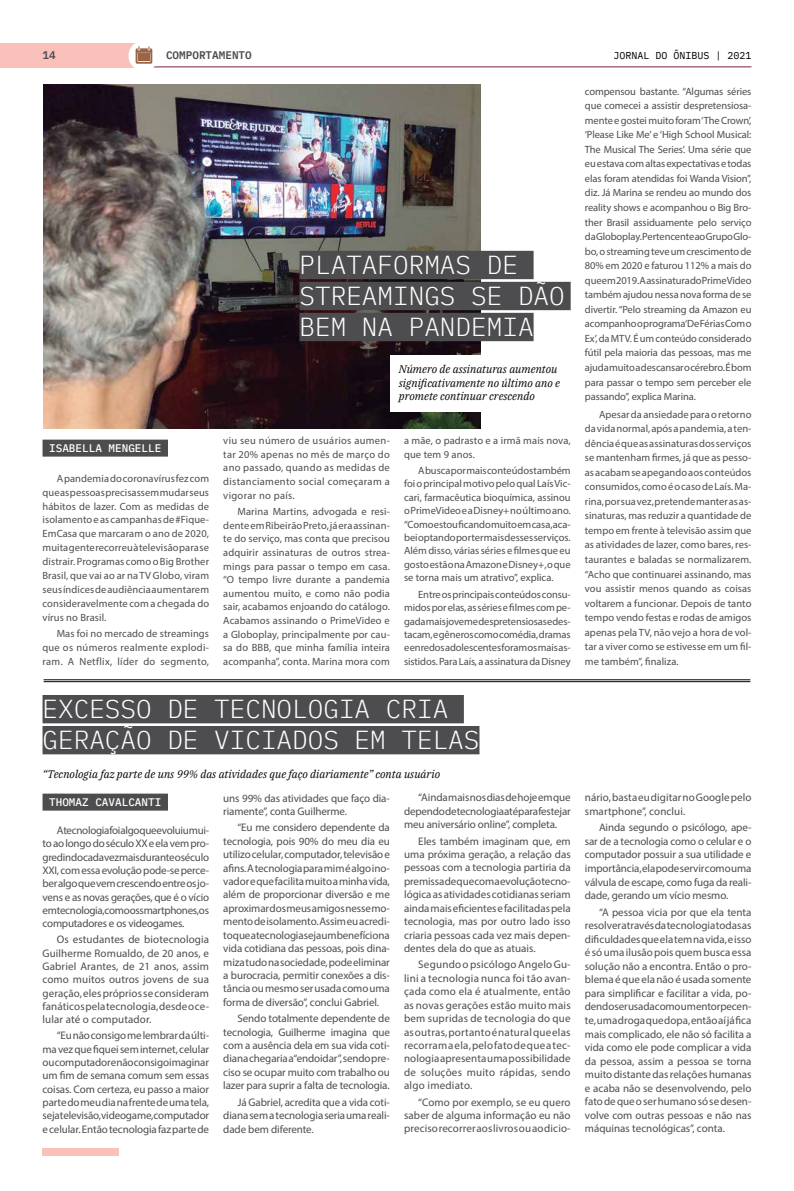
<style>
.page{position:relative;width:794px;height:1191px;background:#fff}
.page>*{position:absolute;margin:0;border:0;box-sizing:border-box;transform-origin:0 0}
.t1{font:300 26px/31px "IBM Plex Mono";color:#fff}
.t2{font:11px/13.4px "Myriad Pro";letter-spacing:-.01em;color:#4d4d4f;text-align:justify}
.t3{font:italic 11px/13.2px "IBM Plex Serif";color:#000}
.t4{font:11px/13.6px "Myriad Pro";letter-spacing:.01em;color:#4d4d4f}
.t5{font:500 11px "IBM Plex Mono";color:#fff}
.t6{font:600 11px "IBM Plex Mono";color:#4d4d4f}
.t7{font:10.5px/14.5px "Myriad Pro";letter-spacing:.005em;color:#4d4d4f;text-align:justify}
.t8{font:10px "IBM Plex Mono";color:#000}
</style>
<div class="page">
<div style="left:0;top:43px;width:144px;height:25px;background:#fac1bb"></div>
<hr style="left:144px;top:66px;width:607px;height:2px;background:#a1637e">
<div style="left:128px;top:41px;width:31px;height:30px;background:#fff;border-radius:50%"></div>
<svg style="left:136px;top:46px;width:16px;height:18px"></svg>
<div style="left:43px;top:1148px;width:76px;height:8px;background:#fac1bb"></div>
<img style="left:44px;top:85px;width:436px;height:344px">
<div style="left:299px;top:251px;width:234px;height:28px;background:#4d4d4f"></div>
<div style="left:299px;top:282px;width:271px;height:28px;background:#4d4d4f"></div>
<div style="left:299px;top:313px;width:234px;height:28px;background:#4d4d4f"></div>
<div style="left:43px;top:695px;width:421px;height:28px;background:#4d4d4f"></div>
<div style="left:43px;top:726px;width:436px;height:28px;background:#4d4d4f"></div>
<div style="left:43px;top:439px;width:125px;height:17px;background:#4d4d4f"></div>
<div style="left:43px;top:793px;width:125px;height:17px;background:#4d4d4f"></div>
<div style="left:390px;top:355px;width:189px;height:57px;background:#fff"></div>
<hr style="left:44px;top:679px;width:706px;height:1px;background:#000">
<hr style="left:44px;top:681px;width:706px;height:1px;background:#000">
<p class="t6" style="left:43px;top:47px;width:15px">14</p>
<p class="t6" style="left:166px;top:47px;width:87px">COMPORTAMENTO</p>
<p class="t8" style="left:613px;top:48px;width:139px">JORNAL DO ÔNIBUS | 2021</p>
<h1 class="t1" style="left:299px;top:247px;width:267px">PLATAFORMAS DE<br>STREAMINGS SE DÃO<br>BEM NA PANDEMIA</h1>
<p class="t5" style="left:49px;top:440px;width:114px">ISABELLA MENGELLE</p>
<p class="t7" style="left:43px;top:471px;width:168px;line-height:13.9px;text-indent:14px">A pandemia do coronavírus fez com que as pessoas precisassem mudar seus hábitos de lazer. Com as medidas de isolamento e as campanhas de #Fique-EmCasa que marcaram o ano de 2020, muita gente recorreu à televisão para se distrair. Programas como o Big Brother Brasil, que vai ao ar na TV Globo, viram seus índices de audiência aumentarem consideravelmente com a chegada do vírus no Brasil.</p>
<p class="t7" style="left:43px;top:626px;width:168px;line-height:13.9px;text-indent:14px">Mas foi no mercado de streamings que os números realmente explodi&shy;ram. A Netflix, líder do segmento,</p>
<p class="t3" style="left:399px;top:362px;width:163px">Número de assinaturas aumentou significativamente no último ano e promete continuar crescendo</p>
<p class="t7" style="left:223px;top:433px;width:168px;line-height:13.6px">viu seu número de usuários aumen&shy;tar 20% apenas no mês de março do ano passado, quando as medidas de distanciamento social começaram a vigorar no país.</p>
<p class="t7" style="left:223px;top:504px;width:168px;line-height:13.6px;text-indent:14px">Marina Martins, advogada e resi&shy;dente em Ribeirão Preto, já era assinan&shy;te do serviço, mas conta que precisou adquirir assinaturas de outros strea&shy;mings para passar o tempo em casa. “O tempo livre durante a pandemia aumentou muito, e como não podia sair, acabamos enjoando do catálogo.<br>Acabamos assinando o PrimeVideo e a Globoplay, principalmente por cau&shy;sa do BBB, que minha família inteira acompanha”, conta. Marina mora com</p>
<p class="t7" style="left:404px;top:434px;width:168px;line-height:13.4px">a mãe, o padrasto e a irmã mais nova, que tem 9 anos.</p>
<p class="t7" style="left:404px;top:463px;width:168px;line-height:13.4px;text-indent:14px">A busca por mais conteúdos também foi o principal motivo pelo qual Laís Vic&shy;cari, farmacêutica bioquímica, assinou o PrimeVideo e a Disney+ no último ano. “Como estou ficando muito em casa, aca&shy;bei optando por ter mais desses serviços.<br>Além disso, várias séries e filmes que eu gosto estão na Amazon e Disney+, o que se torna mais um atrativo”, explica.</p>
<p class="t7" style="left:404px;top:587px;width:168px;line-height:13.4px;text-indent:14px">Entre os principais conteúdos consu&shy;midos por elas, as séries e filmes com pe&shy;gada mais jovem e despretensiosa se des&shy;tacam, e gêneros como comédia, dramas e enredos adolescentes foram os mais as&shy;sistidos. Para Laís, a assinatura da Disney</p>
<h1 class="t1" style="left:43px;top:691px;width:438px">EXCESSO DE TECNOLOGIA CRIA<br>GERAÇÃO DE VICIADOS EM TELAS</h1>
<p class="t3" style="left:43px;top:766px;width:399px">“Tecnologia faz parte de uns 99% das atividades que faço diariamente” conta usuário</p>
<p class="t5" style="left:49px;top:794px;width:114px">THOMAZ CAVALCANTI</p>
<p class="t2" style="left:43px;top:823px;width:168px;text-indent:14px">A tecnologia foi algo que evoluiu mui&shy;to ao longo do século XX e ela vem pro&shy;gredindo cada vez mais durante o século XXI, com essa evolução pode-se perce&shy;ber algo que vem crescendo entre os jo&shy;vens e as novas gerações, que é o vício em tecnologia, como os smartphones, os computadores e os videogames.</p>
<p class="t2" style="left:43px;top:932px;width:168px;text-indent:14px">Os estudantes de biotecnologia Guilherme Romualdo, de 20 anos, e Gabriel Arantes, de 21 anos, assim como muitos outros jovens de sua geração, eles próprios se consideram fanáticos pela tecnologia, desde o ce&shy;lular até o computador.</p>
<p class="t2" style="left:43px;top:1028px;width:168px;text-indent:14px">“Eu não consigo me lembrar da últi&shy;ma vez que fiquei sem internet, celular ou computador e não consigo imaginar um fim de semana comum sem essas coisas. Com certeza, eu passo a maior parte do meu dia na frente de uma tela, seja televisão, videogame, computador e celular. Então tecnologia faz parte de</p>
<p class="t2" style="left:223px;top:791px;width:168px">uns 99% das atividades que faço dia&shy;riamente”, conta Guilherme.</p>
<p class="t2" style="left:223px;top:820px;width:168px;text-indent:14px">“Eu me considero dependente da tecnologia, pois 90% do meu dia eu utilizo celular, computador, televisão e afins. A tecnologia para mim é algo ino&shy;vador e que facilita muito a minha vida, além de proporcionar diversão e me aproximar dos meus amigos nesse mo&shy;mento de isolamento. Assim eu acredi&shy;to que a tecnologia seja um benefício na vida cotidiana das pessoas, pois dina&shy;miza tudo na sociedade, pode eliminar a burocracia, permitir conexões a dis&shy;tância ou mesmo ser usada como uma forma de diversão”, conclui Gabriel.</p>
<p class="t2" style="left:223px;top:1011px;width:168px;text-indent:14px">Sendo totalmente dependente de tecnologia, Guilherme imagina que com a ausência dela em sua vida coti&shy;diana chegaria a “endoidar”, sendo pre&shy;ciso se ocupar muito com trabalho ou lazer para suprir a falta de tecnologia.</p>
<p class="t2" style="left:223px;top:1095px;width:168px;text-indent:14px">Já Gabriel, acredita que a vida coti&shy;diana sem a tecnologia seria uma reali&shy;dade bem diferente.</p>
<p class="t2" style="left:404px;top:791px;width:168px;text-indent:14px">“Ainda mais nos dias de hoje em que dependo de tecnologia até para festejar meu aniversário online”, completa.</p>
<p class="t2" style="left:404px;top:834px;width:168px;text-indent:14px">Eles também imaginam que, em uma próxima geração, a relação das pessoas com a tecnologia partiria da premissa de que com a evolução tecno&shy;lógica as atividades cotidianas seriam ainda mais eficientes e facilitadas pela tecnologia, mas por outro lado isso criaria pessoas cada vez mais depen&shy;dentes dela do que as atuais.</p>
<p class="t2" style="left:404px;top:957px;width:168px;text-indent:14px">Segundo o psicólogo Angelo Gu&shy;lini a tecnologia nunca foi tão avan&shy;çada como ela é atualmente, então as novas gerações estão muito mais bem supridas de tecnologia do que as outras, portanto é natural que elas recorram a ela, pelo fato de que a tec&shy;nologia apresenta uma possibilidade de soluções muito rápidas, sendo algo imediato.</p>
<p class="t2" style="left:404px;top:1095px;width:168px;text-indent:14px">“Como por exemplo, se eu quero saber de alguma informação eu não preciso recorrer aos livros ou ao dicio-</p>
<p class="t7" style="left:585px;top:84px;width:168px">compensou bastante. “Algumas séries que comecei a assistir despretensiosa&shy;mente e gostei muito foram ‘The Crown’, ‘Please Like Me’ e ‘High School Musical:<br>The Musical The Series’. Uma série que eu estava com altas expectativas e todas elas foram atendidas foi Wanda Vision”, diz. Já Marina se rendeu ao mundo dos reality shows e acompanhou o Big Bro&shy;ther Brasil assiduamente pelo serviço da Globoplay. Pertencente ao Grupo Glo&shy;bo, o streaming teve um crescimento de 80% em 2020 e faturou 112% a mais do que em 2019. A assinatura do PrimeVideo também ajudou nessa nova forma de se divertir. “Pelo streaming da Amazon eu acompanho o programa ‘De Férias Com o Ex’, da MTV. É um conteúdo considerado fútil pela maioria das pessoas, mas me ajuda muito a descansar o cérebro. É bom para passar o tempo sem perceber ele passando”, explica Marina.</p>
<p class="t7" style="left:585px;top:406px;width:168px;text-indent:14px">Apesar da ansiedade para o retorno da vida normal, após a pandemia, a ten&shy;dência é que as assinaturas dos serviços se mantenham firmes, já que as pesso&shy;as acabam se apegando aos conteúdos consumidos, como é o caso de Laís. Ma&shy;rina, por sua vez, pretende manter as as&shy;sinaturas, mas reduzir a quantidade de tempo em frente à televisão assim que as atividades de lazer, como bares, res&shy;taurantes e baladas se normalizarem. “Acho que continuarei assinando, mas vou assistir menos quando as coisas voltarem a funcionar. Depois de tanto tempo vendo festas e rodas de amigos apenas pela TV, não vejo a hora de vol&shy;tar a viver como se estivesse em um fil&shy;me também”, finaliza.</p>
<p class="t4" style="left:585px;top:790px;width:168px">nário, basta eu digitar no Google pelo smartphone”, conclui.</p>
<p class="t2" style="left:585px;top:820px;width:168px;text-indent:14px">Ainda segundo o psicólogo, ape&shy;sar de a tecnologia como o celular e o computador possuir a sua utilidade e importância, ela pode servir como uma válvula de escape, como fuga da reali&shy;dade, gerando um vício mesmo.</p>
<p class="t2" style="left:585px;top:905px;width:168px;text-indent:14px">“A pessoa vicia por que ela tenta resolver através da tecnologia todas as dificuldades que ela tem na vida, e isso é só uma ilusão pois quem busca essa solução não a encontra. Então o pro&shy;blema é que ela não é usada somente para simplificar e facilitar a vida, po&shy;dendo ser usada como um entorpecen&shy;te, uma droga que dopa, então aí já fica mais complicado, ele não só facilita a vida como ele pode complicar a vida da pessoa, assim a pessoa se torna muito distante das relações humanas e acaba não se desenvolvendo, pelo fato de que o ser humano só se desen&shy;volve com outras pessoas e não nas máquinas tecnológicas”, conta.</p>
</div>
